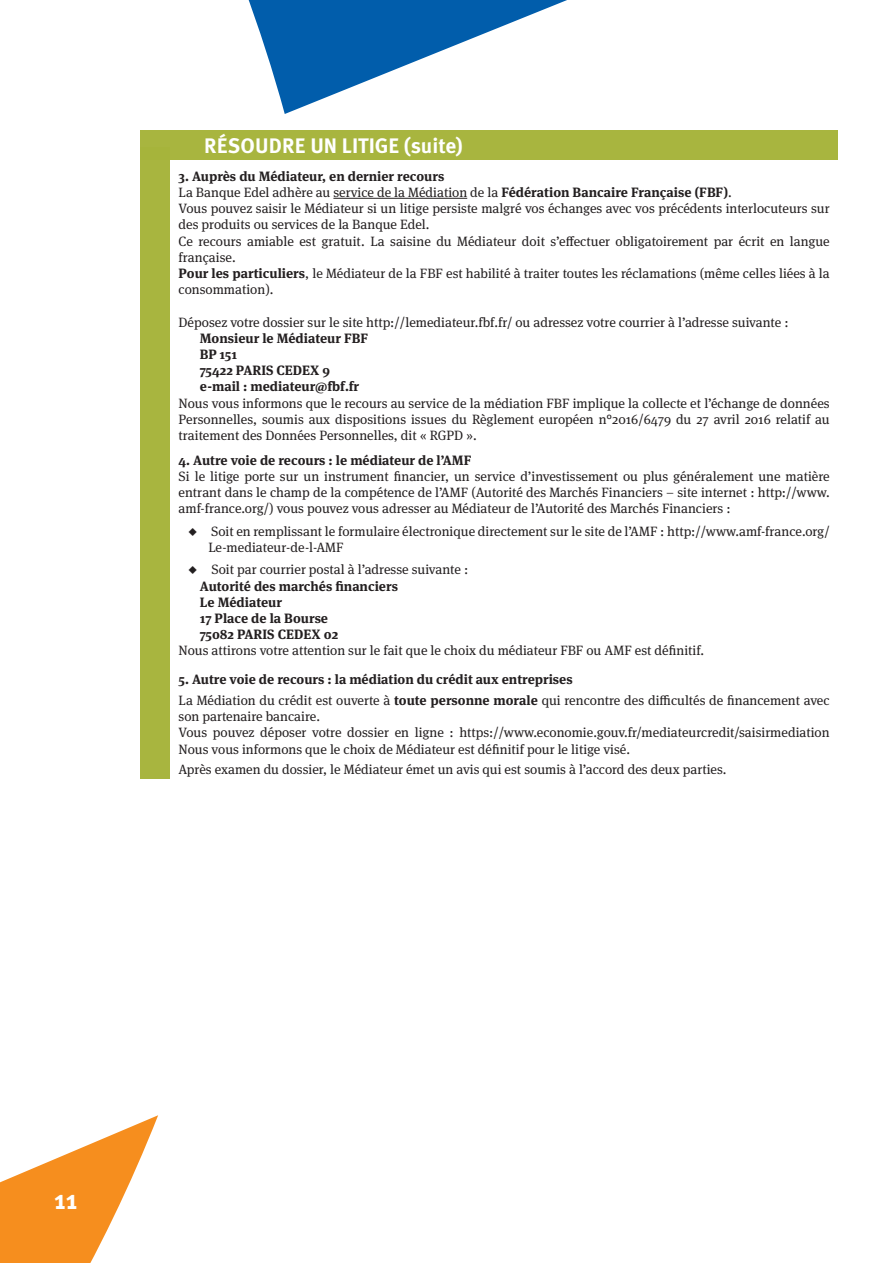
<style>
.page{position:relative;width:893px;height:1263px;background:#fff}
.page>*{position:absolute;margin:0;border:0;box-sizing:border-box;transform-origin:0 0}
.t1{font:700 27px "Meta Pro";color:#fff}
.t2{font:700 21px "Meta Pro";color:#fff}
.t3{font:13.5px/16.2px "Meta Serif OT";color:#231f20}
.t4{font:700 13.5px/16.2px "Meta Serif OT";color:#231f20}
.s1{font-weight:700}
.s2{font-weight:400}
</style>
<div class="page">
<svg style="left:0;top:1115px;width:158px;height:148px"></svg>
<svg style="left:248px;top:0;width:319px;height:114px"></svg>
<hr style="left:333px;top:198px;width:134px;height:1px;background:#231f20">
<div style="left:140px;top:147px;width:30px;height:631px;background:#a6b43b"></div>
<div style="left:140px;top:130px;width:698px;height:30px;background:#a6b43b"></div>
<h2 class="t2" style="left:204px;top:133px;width:260px">RÉSOUDRE UN LITIGE (suite)</h2>
<p class="t3" style="left:179px;top:168px;width:653px"><span class="s1">3. Auprès du Médiateur, en dernier recours<br></span>La Banque Edel adhère au service de la Médiation de la <span class="s1">Fédération Bancaire Française (FBF)</span>.<br>Vous pouvez saisir le Médiateur si un litige persiste malgré vos échanges avec vos précédents interlocuteurs sur des produits ou services de la Banque Edel.<br>Ce recours amiable est gratuit. La saisine du Médiateur doit s’effectuer obligatoirement par écrit en langue française.<br><span class="s1">Pour les particuliers</span>, le Médiateur de la FBF est habilité à traiter toutes les réclamations (même celles liées à la consommation).</p>
<p class="t3" style="left:179px;top:314px;width:611px">Déposez votre dossier sur le site http://lemediateur.fbf.fr/ ou adressez votre courrier à l’adresse suivante :</p>
<p class="t4" style="left:200px;top:330px;width:170px">Monsieur le Médiateur FBF<br>BP 151<br>75422 PARIS CEDEX 9 e-mail : mediateur@fbf.fr</p>
<p class="t3" style="left:179px;top:395px;width:653px;text-align:justify">Nous vous informons que le recours au service de la médiation FBF implique la collecte et l’échange de données Personnelles, soumis aux dispositions issues du Règlement européen n°2016/6479 du 27 avril 2016 relatif au traitement des Données Personnelles, dit « RGPD ».</p>
<p class="t4" style="left:179px;top:452px;width:294px">4. Autre voie de recours : le médiateur de l’AMF</p>
<p class="t3" style="left:179px;top:468px;width:653px;text-align:justify">Si le litige porte sur un instrument financier, un service d’investissement ou plus généralement une matière entrant dans le champ de la compétence de l’AMF (Autorité des Marchés Financiers – site internet : http://www. amf-france.org/) vous pouvez vous adresser au Médiateur de l’Autorité des Marchés Financiers :</p>
<p class="t3" style="left:208px;top:523px;width:623px">Soit en remplissant le formulaire électronique directement sur le site de l’AMF : http://www.amf-france.org/<br>Le-mediateur-de-l-AMF</p>
<p class="t3" style="left:211px;top:562px;width:258px">Soit par courrier postal à l’adresse suivante :</p>
<p class="t4" style="left:200px;top:578px;width:200px">Autorité des marchés financiers<br>Le Médiateur<br>17 Place de la Bourse<br>75082 PARIS CEDEX 02</p>
<p class="t3" style="left:179px;top:643px;width:527px">Nous attirons votre attention sur le fait que le choix du médiateur FBF ou AMF est définitif.</p>
<p class="t4" style="left:179px;top:670px;width:653px;line-height:20.4px">5. Autre voie de recours : la médiation du crédit aux entreprises<br><span class="s2">La Médiation du crédit est ouverte à</span> toute personne morale <span class="s2">qui rencontre des difficultés de financement avec</span></p>
<p class="t3" style="left:179px;top:709px;width:653px">son partenaire bancaire.<br>Vous pouvez déposer votre dossier en ligne : https://www.economie.gouv.fr/mediateurcredit/saisirmediation<br>Nous vous informons que le choix de Médiateur est définitif pour le litige visé.</p>
<p class="t3" style="left:179px;top:761px;width:549px">Après examen du dossier, le Médiateur émet un avis qui est soumis à l’accord des deux parties.</p>
<h1 class="t1" style="left:54px;top:1182px;width:25px">11</h1>
</div>
